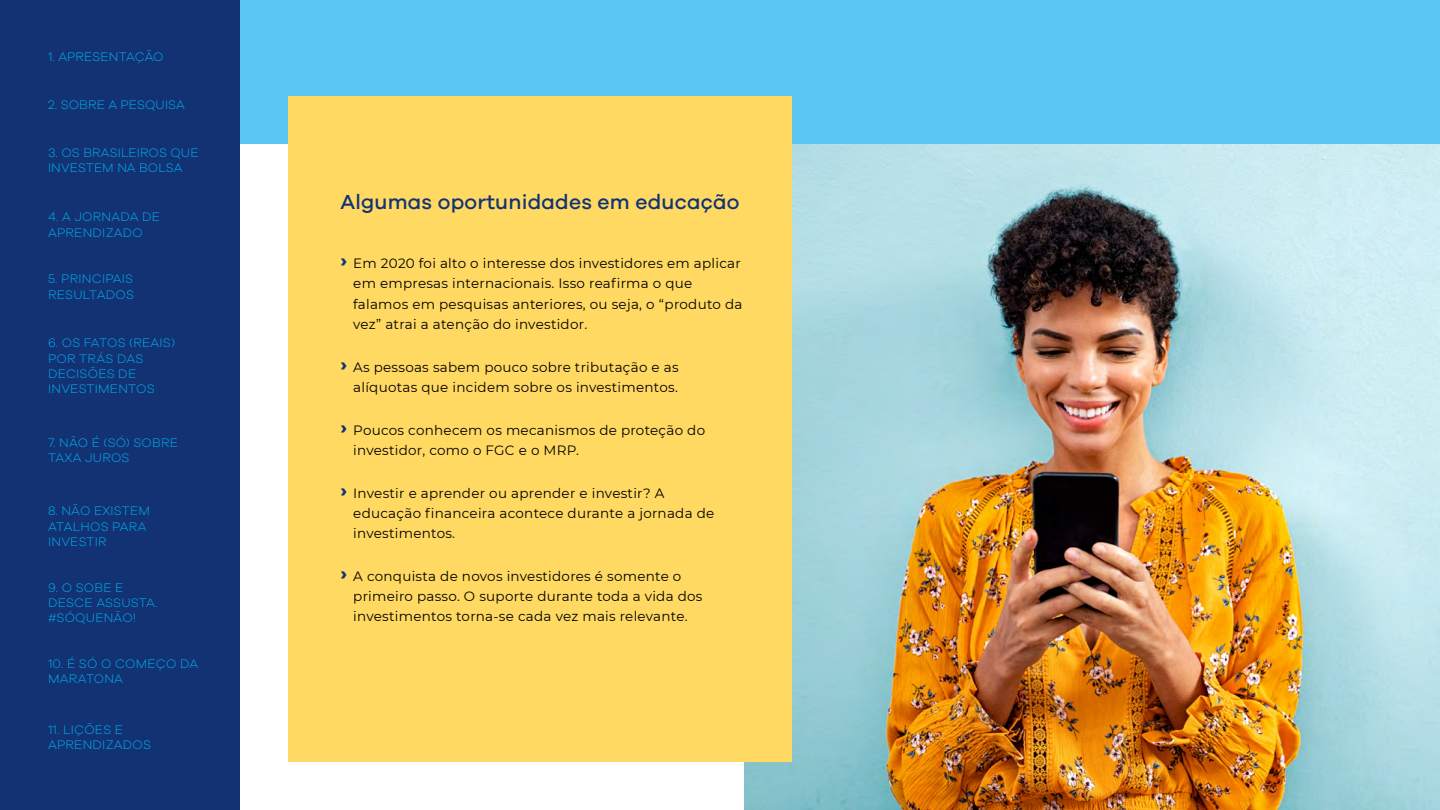
<style>
.page{position:relative;width:1440px;height:810px;background:#fff}
.page>*{position:absolute;margin:0;border:0;box-sizing:border-box;transform-origin:0 0}
.t1{font:500 21px "Galano Grotesque";letter-spacing:.01em;color:#123274}
.t2{font:13.5px/20.2px "Montserrat";letter-spacing:.02em;color:#000}
.t3{font:300 12.75px/15.3px "Galano Grotesque";letter-spacing:.02em;color:#00b1eb}
.s1{font-weight:800;font-size:18px;color:#123274}
</style>
<div class="page">
<div style="left:0;top:0;width:240px;height:810px;background:#123274"></div>
<img style="left:744px;top:144px;width:696px;height:666px">
<div style="left:240px;top:0;width:1200px;height:144px;background:#5bc5f2"></div>
<div style="left:288px;top:96px;width:504px;height:666px;background:#ffd962"></div>
<p class="t3" style="left:48px;top:49px;width:117px">1. APRESENTAÇÃO</p>
<p class="t3" style="left:48px;top:97px;width:139px">2. SOBRE A PESQUISA</p>
<p class="t3" style="left:48px;top:145px;width:152px">3. OS BRASILEIROS QUE<br>INVESTEM NA BOLSA</p>
<p class="t3" style="left:48px;top:209px;width:114px">4. A JORNADA DE<br>APRENDIZADO</p>
<p class="t3" style="left:48px;top:271px;width:88px">5. PRINCIPAIS<br>RESULTADOS</p>
<p class="t3" style="left:48px;top:335px;width:129px">6. OS FATOS (REAIS)<br>POR TRÁS DAS<br>DECISÕES DE<br>INVESTIMENTOS</p>
<p class="t3" style="left:48px;top:435px;width:131px">7. NÃO É (SÓ) SOBRE<br>TAXA JUROS</p>
<p class="t3" style="left:48px;top:503px;width:104px">8. NÃO EXISTEM<br>ATALHOS PARA<br>INVESTIR</p>
<p class="t3" style="left:48px;top:579px;width:111px">9. O SOBE E<br>DESCE ASSUSTA. #SÓQUENÃO!</p>
<p class="t3" style="left:48px;top:656px;width:152px">10. É SÓ O COMEÇO DA<br>MARATONA</p>
<p class="t3" style="left:48px;top:722px;width:105px">11. LIÇÕES E<br>APRENDIZADOS</p>
<h1 class="t1" style="left:340px;top:189px;width:401px">Algumas oportunidades em educação</h1>
<p class="t2" style="left:353px;top:253px;width:391px;text-indent:-13px"><span class="s1">ٟ</span> Em 2020 foi alto o interesse dos investidores em aplicar em empresas internacionais. Isso reafirma o que falamos em pesquisas anteriores, ou seja, o “produto da vez” atrai a atenção do investidor.</p>
<p class="t2" style="left:340px;top:356px;width:340px;text-align:right"><span class="s1">ٟ</span> As pessoas sabem pouco sobre tributação e as alíquotas que incidem sobre os investimentos.</p>
<p class="t2" style="left:353px;top:419px;width:353px;text-indent:-13px"><span class="s1">ٟ</span> Poucos conhecem os mecanismos de proteção do investidor, como o FGC e o MRP.</p>
<p class="t2" style="left:353px;top:482px;width:363px;text-indent:-13px"><span class="s1">ٟ</span> Investir e aprender ou aprender e investir? A educação financeira acontece durante a jornada de investimentos.</p>
<p class="t2" style="left:353px;top:565px;width:351px;text-indent:-13px"><span class="s1">ٟ</span> A conquista de novos investidores é somente o primeiro passo. O suporte durante toda a vida dos investimentos torna-se cada vez mais relevante.</p>
</div>
